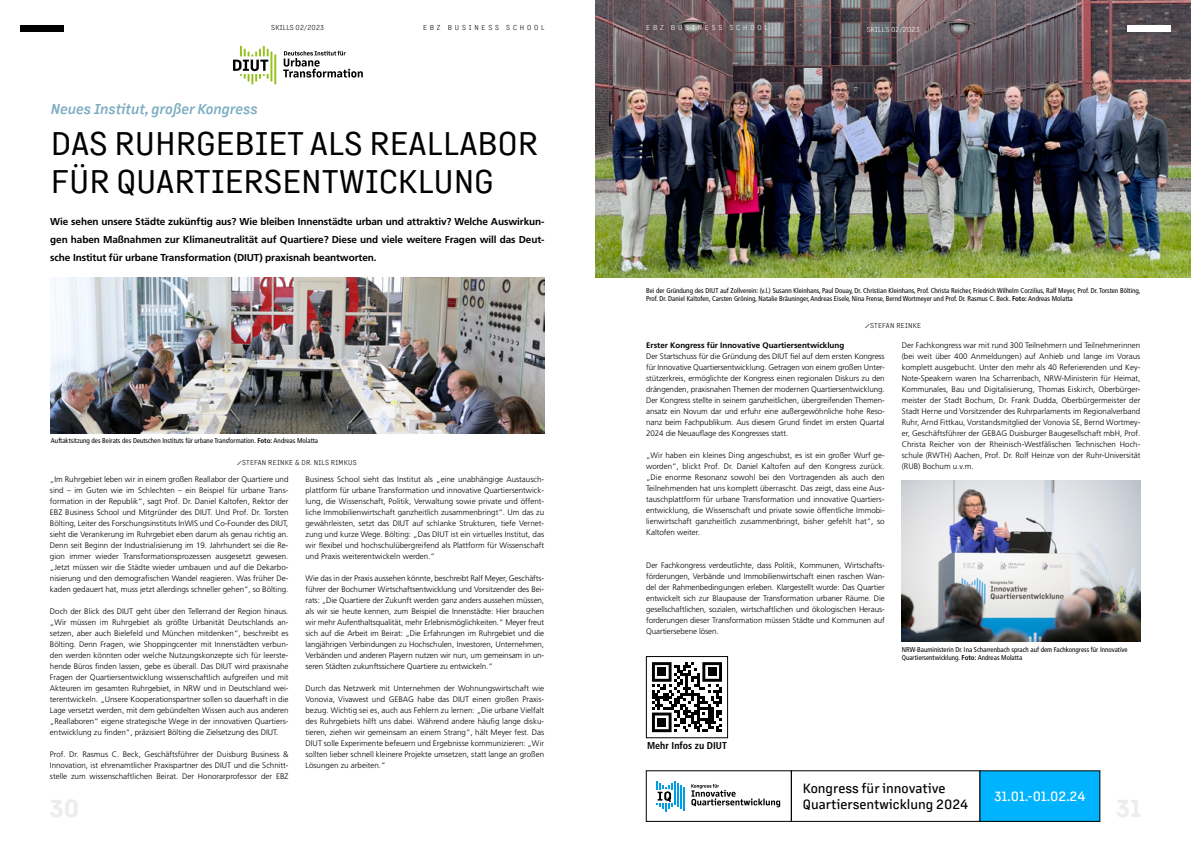
<style>
.page{position:relative;width:1191px;height:842px;background:#fff}
.page>*{position:absolute;margin:0;border:0;box-sizing:border-box;transform-origin:0 0}
.t1{font:32px/38px "Margin MVB";color:#000}
.t2{font:italic 600 14px "Margin MVB";color:#7eaec2}
.t3{font:500 13.1px/15.7px "Margin MVB";color:#000}
.t4{font:500 13.1px "Margin MVB";color:#fff}
.t5{font:700 10px/18px "Frutiger LT Pro";letter-spacing:-.01em;color:#000;text-align:justify}
.t6{font:700 condensed 10px "Frutiger LT Std";color:#000}
.t7{font:300 8px/11px "Frutiger LT Std";color:#000;text-align:justify}
.t8{font:700 8px "Frutiger LT Pro";color:#000}
.t9{font:condensed 7px/8.4px "Frutiger LT Std";color:#000}
.t10{font:300 7px "Margin MVB";letter-spacing:.03em;color:#000}
.t11{font:300 7px "Margin MVB";letter-spacing:.4em;color:#000}
.t12{font:300 7px "Margin MVB";letter-spacing:.4em;color:#fff}
.t13{font:300 7px "Margin MVB";letter-spacing:.02em;color:#fff}
.s1{font-weight:700}
.s2{font-family:"BD Colonius";font-weight:400}
</style>
<div class="page">
<div style="left:20px;top:25px;width:43px;height:6px;background:#000"></div>
<img style="left:595px;top:0;width:596px;height:278px">
<hr style="left:270px;top:52px;width:2px;height:30px;background:#95c11f">
<hr style="left:274px;top:54px;width:2px;height:30px;background:#95c11f">
<svg style="left:233px;top:46px;width:36px;height:38px"></svg>
<svg style="left:283px;top:51px;width:80px;height:27px"></svg>
<div style="left:1126px;top:26px;width:44px;height:6px;background:#fff"></div>
<img style="left:51px;top:277px;width:494px;height:157px">
<svg style="left:652px;top:662px;width:70px;height:70px"></svg>
<div style="left:657px;top:668px;width:9px;height:8px;background:#000"></div>
<div style="left:708px;top:668px;width:8px;height:8px;background:#000"></div>
<div style="left:657px;top:718px;width:9px;height:8px;background:#000"></div>
<div style="left:646px;top:656px;width:82px;height:82px;border:1px solid #000"></div>
<img style="left:901px;top:480px;width:239px;height:161px">
<div style="left:980px;top:771px;width:119px;height:50px;background:#00b3ff"></div>
<svg style="left:691px;top:784px;width:89px;height:23px"></svg>
<hr style="left:680px;top:785px;width:2px;height:24px;background:#009fe3">
<hr style="left:677px;top:783px;width:2px;height:24px;background:#009fe3">
<hr style="left:683px;top:788px;width:2px;height:23px;background:#009fe3">
<hr style="left:674px;top:781px;width:2px;height:23px;background:#009fe3">
<svg style="left:656px;top:781px;width:17px;height:30px"></svg>
<p class="t10" style="left:271px;top:23px;width:54px">SKILLS 02/2023</p>
<p class="t11" style="left:423px;top:23px;width:123px">EBZ BUSINESS SCHOOL</p>
<p class="t12" style="left:646px;top:23px;width:123px">EBZ BUSINESS SCHOOL</p>
<h2 class="t2" style="left:51px;top:99px;width:208px">Neues Institut, großer Kongress</h2>
<h1 class="t1" style="left:51px;top:123px;width:488px">DAS RUHRGEBIET ALS REALLABOR<br>FÜR QUARTIERSENTWICKLUNG</h1>
<p class="t5" style="left:50px;top:212px;width:496px">Wie sehen unsere Städte zukünftig aus? Wie bleiben Innenstädte urban und attraktiv? Welche Auswirkun&shy;gen haben Maßnahmen zur Klimaneutralität auf Quartiere? Diese und viele weitere Fragen will das Deut&shy;sche Institut für urbane Transformation (DIUT) praxisnah beantworten.</p>
<p class="t13" style="left:866px;top:25px;width:54px">SKILLS 02/2023</p>
<p class="t9" style="left:646px;top:286px;width:496px">Bei der Gründung des DIUT auf Zollverein: (v.l.) Susann Kleinhans, Paul Douay, Dr. Christian Kleinhans, Prof. Christa Reicher, Friedrich Wilhelm Corzilius, Ralf Meyer, Prof. Dr. Torsten Bölting,<br>Prof. Dr. Daniel Kaltofen, Carsten Gröning, Natalie Bräuninger, Andreas Eisele, Nina Frense, Bernd Wortmeyer und Prof. Dr. Rasmus C. Beck. <span class="s1">Foto:</span> Andreas Molatta</p>
<p class="t9" style="left:51px;top:437px;width:269px">Auftaktsitzung des Beirats des Deutschen Instituts für urbane Transformation. <span class="s1">Foto:</span> Andreas Molatta</p>
<p class="t10" style="left:237px;top:457px;width:121px"><span class="s2">⁄</span>STEFAN REINKE &amp; DR. NILS RIMKUS</p>
<p class="t7" style="left:50px;top:474px;width:240px">„Im Ruhrgebiet leben wir in einem großen Reallabor der Quartiere und sind – im Guten wie im Schlechten – ein Beispiel für urbane Trans&shy;formation in der Republik“, sagt Prof. Dr. Daniel Kaltofen, Rektor der EBZ Business School und Mitgründer des DIUT. Und Prof. Dr. Torsten Bölting, Leiter des Forschungsinstituts InWIS und Co-Founder des DIUT, sieht die Verankerung im Ruhrgebiet eben darum als genau richtig an.<br>Denn seit Beginn der Industrialisierung im 19. Jahrhundert sei die Re&shy;gion immer wieder Transformationsprozessen ausgesetzt gewesen. „Jetzt müssen wir die Städte wieder umbauen und auf die Dekarbo&shy;nisierung und den demografischen Wandel reagieren. Was früher De&shy;kaden gedauert hat, muss jetzt allerdings schneller gehen“, so Bölting.</p>
<p class="t7" style="left:50px;top:606px;width:240px">Doch der Blick des DIUT geht über den Tellerrand der Region hinaus. „Wir müssen im Ruhrgebiet als größte Urbanität Deutschlands an&shy;setzen, aber auch Bielefeld und München mitdenken“, beschreibt es Bölting. Denn Fragen, wie Shoppingcenter mit Innenstädten verbun&shy;den werden könnten oder welche Nutzungskonzepte sich für leerste&shy;hende Büros finden lassen, gebe es überall. Das DIUT wird praxisnahe Fragen der Quartiersentwicklung wissenschaftlich aufgreifen und mit Akteuren im gesamten Ruhrgebiet, in NRW und in Deutschland wei&shy;terentwickeln. „Unsere Kooperationspartner sollen so dauerhaft in die Lage versetzt werden, mit dem gebündelten Wissen auch aus anderen „Reallaboren“ eigene strategische Wege in der innovativen Quartiers&shy;entwicklung zu finden“, präzisiert Bölting die Zielsetzung des DIUT.</p>
<p class="t7" style="left:50px;top:749px;width:240px">Prof. Dr. Rasmus C. Beck, Geschäftsführer der Duisburg Business &amp; Innovation, ist ehrenamtlicher Praxispartner des DIUT und die Schnitt&shy;stelle zum wissenschaftlichen Beirat. Der Honorarprofessor der EBZ</p>
<p class="t7" style="left:305px;top:474px;width:240px">Business School sieht das Institut als „eine unabhängige Austausch&shy;plattform für urbane Transformation und innovative Quartiersentwick&shy;lung, die Wissenschaft, Politik, Verwaltung sowie private und öffent&shy;liche Immobilienwirtschaft ganzheitlich zusammenbringt“. Um das zu gewährleisten, setzt das DIUT auf schlanke Strukturen, tiefe Vernet&shy;zung und kurze Wege. Bölting: „Das DIUT ist ein virtuelles Institut, das wir flexibel und hochschulübergreifend als Plattform für Wissenschaft und Praxis weiterentwickeln werden.“</p>
<p class="t7" style="left:305px;top:573px;width:240px">Wie das in der Praxis aussehen könnte, beschreibt Ralf Meyer, Geschäfts&shy;führer der Bochumer Wirtschaftsentwicklung und Vorsitzender des Bei&shy;rats: „Die Quartiere der Zukunft werden ganz anders aussehen müssen, als wir sie heute kennen, zum Beispiel die Innenstädte: Hier brauchen wir mehr Aufenthaltsqualität, mehr Erlebnismöglichkeiten.“ Meyer freut sich auf die Arbeit im Beirat: „Die Erfahrungen im Ruhrgebiet und die langjährigen Verbindungen zu Hochschulen, Investoren, Unternehmen, Verbänden und anderen Playern nutzen wir nun, um gemeinsam in un&shy;seren Städten zukunftssichere Quartiere zu entwickeln.“</p>
<p class="t7" style="left:305px;top:683px;width:240px">Durch das Netzwerk mit Unternehmen der Wohnungswirtschaft wie Vonovia, Vivawest und GEBAG habe das DIUT einen großen Praxis&shy;bezug. Wichtig sei es, auch aus Fehlern zu lernen: „Die urbane Vielfalt des Ruhrgebiets hilft uns dabei. Während andere häufig lange disku&shy;tieren, ziehen wir gemeinsam an einem Strang“, hält Meyer fest. Das DIUT solle Experimente befeuern und Ergebnisse kommunizieren: „Wir sollten lieber schnell kleinere Projekte umsetzen, statt lange an großen Lösungen zu arbeiten.“</p>
<p class="t10" style="left:865px;top:321px;width:57px"><span class="s2">⁄</span>STEFAN REINKE</p>
<p class="t8" style="left:646px;top:340px;width:200px">Erster Kongress für Innovative Quartiersentwicklung</p>
<p class="t7" style="left:646px;top:351px;width:240px">Der Startschuss für die Gründung des DIUT fiel auf dem ersten Kongress für Innovative Quartiersentwicklung. Getragen von einem großen Unter&shy;stützerkreis, ermöglichte der Kongress einen regionalen Diskurs zu den drängenden, praxisnahen Themen der modernen Quartiersentwicklung.<br>Der Kongress stellte in seinem ganzheitlichen, übergreifenden Themen&shy;ansatz ein Novum dar und erfuhr eine außergewöhnliche hohe Reso&shy;nanz beim Fachpublikum. Aus diesem Grund findet im ersten Quartal 2024 die Neuauflage des Kongresses statt.</p>
<p class="t7" style="left:646px;top:450px;width:240px">„Wir haben ein kleines Ding angeschubst, es ist ein großer Wurf ge&shy;worden“, blickt Prof. Dr. Daniel Kaltofen auf den Kongress zurück. „Die enorme Resonanz sowohl bei den Vortragenden als auch den Teilnehmenden hat uns komplett überrascht. Das zeigt, dass eine Aus&shy;tauschplattform für urbane Transformation und innovative Quartiers&shy;entwicklung, die Wissenschaft und private sowie öffentliche Immobi&shy;lienwirtschaft ganzheitlich zusammenbringt, bisher gefehlt hat“, so Kaltofen weiter.</p>
<p class="t7" style="left:646px;top:560px;width:240px">Der Fachkongress verdeutlichte, dass Politik, Kommunen, Wirtschafts&shy;förderungen, Verbände und Immobilienwirtschaft einen raschen Wan&shy;del der Rahmenbedingungen erleben. Klargestellt wurde: Das Quartier entwickelt sich zur Blaupause der Transformation urbaner Räume. Die gesellschaftlichen, sozialen, wirtschaftlichen und ökologischen Heraus&shy;forderungen dieser Transformation müssen Städte und Kommunen auf Quartiersebene lösen.</p>
<p class="t7" style="left:901px;top:340px;width:240px">Der Fachkongress war mit rund 300 Teilnehmern und Teilnehmerinnen (bei weit über 400 Anmeldungen) auf Anhieb und lange im Voraus komplett ausgebucht. Unter den mehr als 40 Referierenden und Key-Note-Speakern waren Ina Scharrenbach, NRW-Ministerin für Heimat, Kommunales, Bau und Digitalisierung, Thomas Eiskirch, Oberbürger&shy;meister der Stadt Bochum, Dr. Frank Dudda, Oberbürgermeister der Stadt Herne und Vorsitzender des Ruhrparlaments im Regionalverband Ruhr, Arnd Fittkau, Vorstandsmitglied der Vonovia SE, Bernd Wortmey&shy;er, Geschäftsführer der GEBAG Duisburger Baugesellschaft mbH, Prof.<br>Christa Reicher von der Rheinisch-Westfälischen Technischen Hoch&shy;schule (RWTH) Aachen, Prof. Dr. Rolf Heinze von der Ruhr-Universität (RUB) Bochum u.v.m.</p>
<p class="t9" style="left:901px;top:645px;width:227px">NRW-Bauministerin Dr. Ina Scharrenbach sprach auf dem Fachkongress für Innovative<br>Quartiersentwicklung. <span class="s1">Foto:</span> Andreas Molatta</p>
<p class="t6" style="left:647px;top:739px;width:81px">Mehr Infos zu DIUT</p>
<h3 class="t3" style="left:803px;top:780px;width:167px">Kongress für innovative<br>Quartiersentwicklung 2024</h3>
<h3 class="t4" style="left:994px;top:787px;width:93px">31.01.-01.02.24</h3>
</div>
